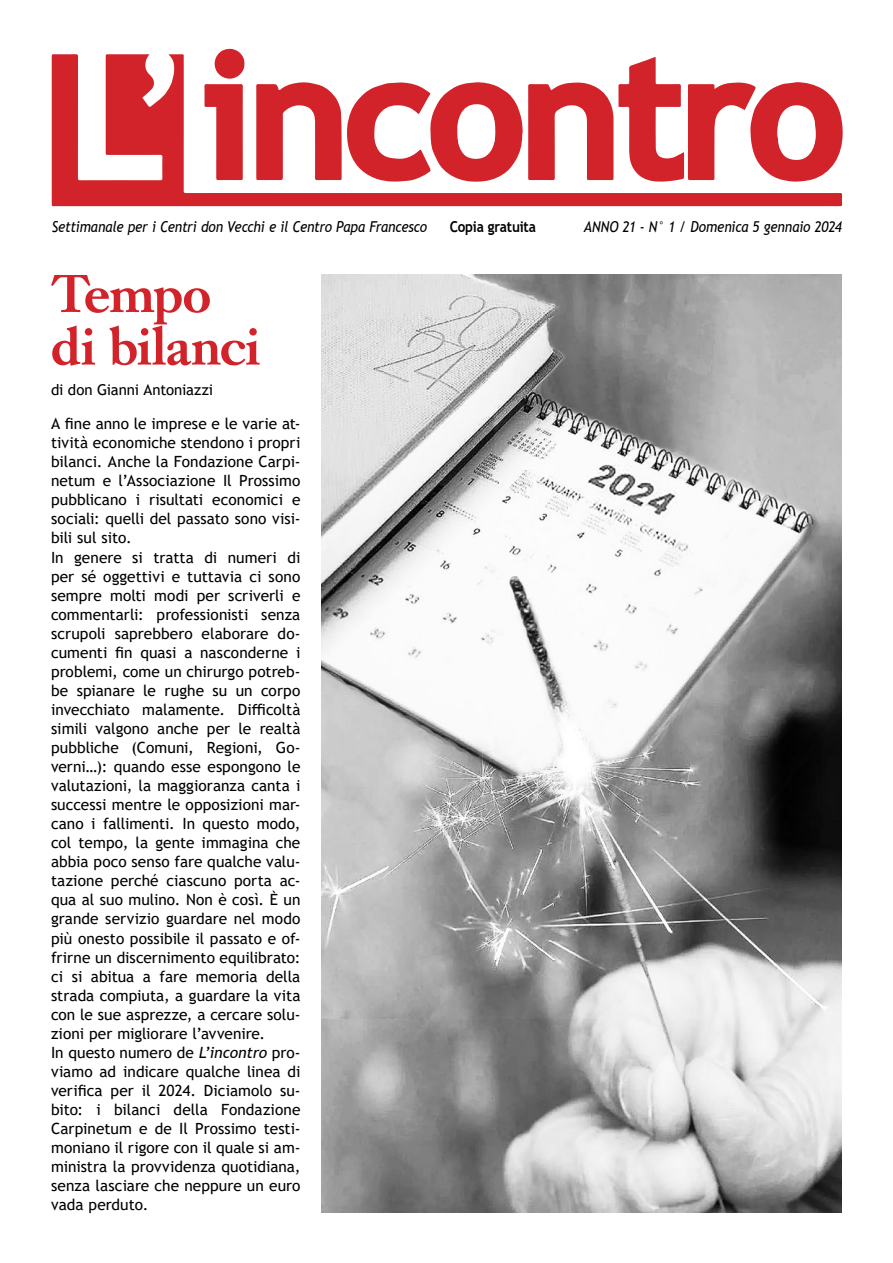
<style>
.page{position:relative;width:893px;height:1263px;background:#fff}
.page>*{position:absolute;margin:0;border:0;box-sizing:border-box;transform-origin:0 0}
.t1{font:500 52.5px/52.5px "Caslon Book BE";letter-spacing:-.005em;color:#d2232a}
.t2{font:15.45px/19px "Trebuchet MS";color:#000}
.t3{font:italic 15px "Trebuchet MS";letter-spacing:-.015em;color:#000;scale:.9 1}
.t4{font:15px "Trebuchet MS";letter-spacing:-.01em;color:#000}
.t5{font:700 15px "Trebuchet MS";letter-spacing:-.015em;color:#000;scale:.9 1}
.s1{font-style:italic}
</style>
<div class="page">
<svg style="left:52px;top:54px;width:790px;height:152px;fill:#d2232a"></svg>
<svg style="left:204px;top:48px;width:41px;height:132px"></svg>
<svg style="left:256px;top:57px;width:587px;height:125px"></svg>
<img style="left:322px;top:275px;width:520px;height:937px">
<p class="t3" style="left:52px;top:217px;width:419px">Settimanale per i Centri don Vecchi e il Centro Papa Francesco</p>
<p class="t5" style="left:450px;top:217px;width:98px">Copia gratuita</p>
<p class="t3" style="left:584px;top:217px;width:288px">ANNO 21 - N° 1 / Domenica 5 gennaio 2024</p>
<h1 class="t1" style="left:51px;top:269px;width:210px">Tempo di bilanci</h1>
<p class="t4" style="left:51px;top:380px;width:164px">di don Gianni Antoniazzi</p>
<p class="t2" style="left:51px;top:414px;width:251px">A fine anno le imprese e le varie at&shy;tività economiche stendono i propri bilanci. Anche la Fondazione Carpi&shy;netum e l’Associazione Il Prossimo pubblicano i risultati economici e sociali: quelli del passato sono visi&shy;bili sul sito.<br>In genere si tratta di numeri di per sé oggettivi e tuttavia ci sono sempre molti modi per scriverli e commentarli: professionisti senza scrupoli saprebbero elaborare do&shy;cumenti fin quasi a nasconderne i problemi, come un chirurgo potreb&shy;be spianare le rughe su un corpo invecchiato malamente. Difficoltà simili valgono anche per le realtà pubbliche (Comuni, Regioni, Go&shy;verni…): quando esse espongono le valutazioni, la maggioranza canta i successi mentre le opposizioni mar&shy;cano i fallimenti. In questo modo, col tempo, la gente immagina che abbia poco senso fare qualche valu&shy;tazione perché ciascuno porta ac&shy;qua al suo mulino. Non è così. È un grande servizio guardare nel modo più onesto possibile il passato e of&shy;frirne un discernimento equilibrato: ci si abitua a fare memoria della strada compiuta, a guardare la vita con le sue asprezze, a cercare solu&shy;zioni per migliorare l’avvenire.<br>In questo numero de <span class="s1">L’incontro</span> pro&shy;viamo ad indicare qualche linea di verifica per il 2024. Diciamolo su&shy;bito: i bilanci della Fondazione Carpinetum e de Il Prossimo testi&shy;moniano il rigore con il quale si am&shy;ministra la provvidenza quotidiana, senza lasciare che neppure un euro vada perduto.</p>
</div>
